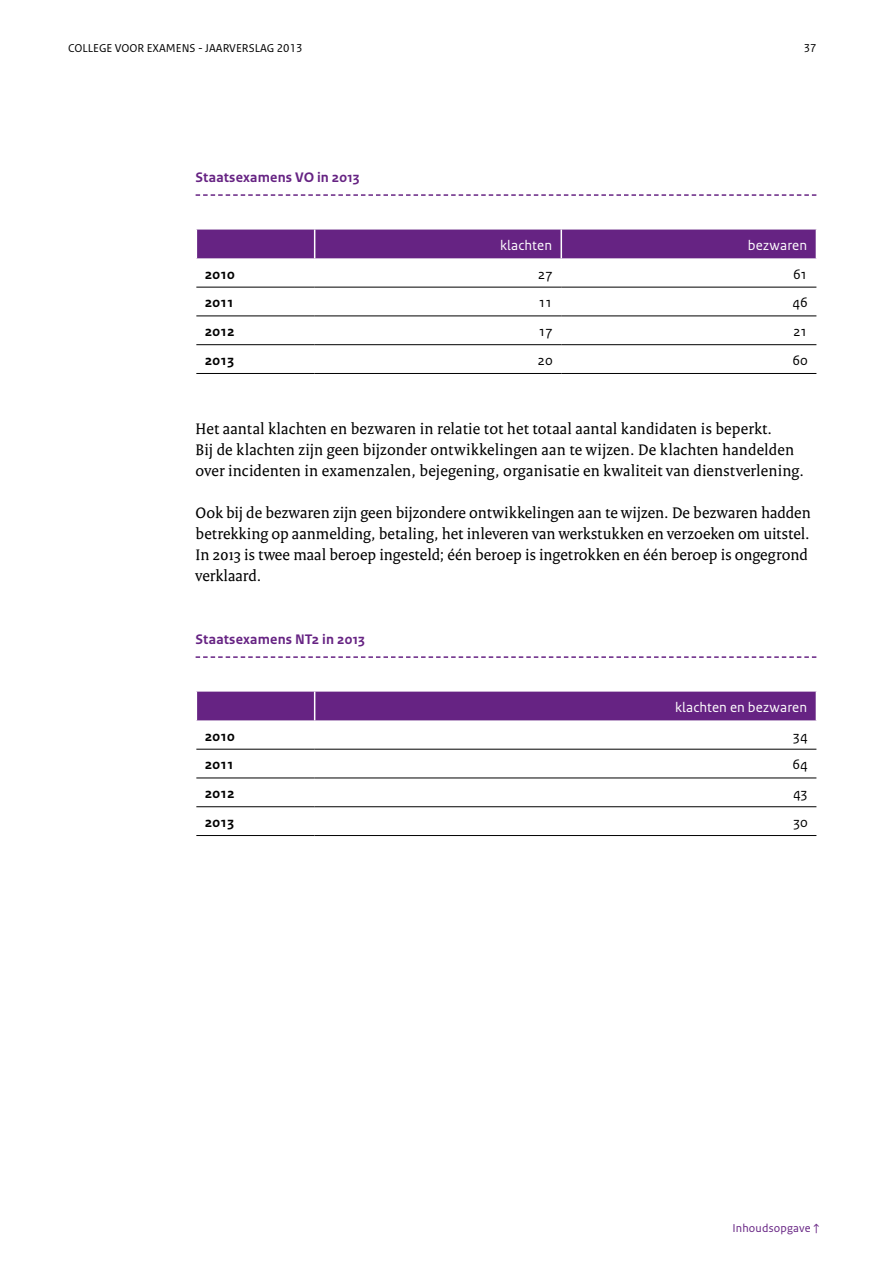
<style>
.page{position:relative;width:893px;height:1263px;background:#fff}
.page>*{position:absolute;margin:0;border:0;box-sizing:border-box;transform-origin:0 0}
.A4NEW_platte_tekst{font:16.5px/21px "Rijksoverheid Serif";letter-spacing:.005em;color:#000}
.kern-tabel-titel{font:700 14.55px "Rijksoverheid Sans Text";letter-spacing:.015em;color:#662383}
.kern-tabel-categorie{font:14.55px "Rijksoverheid Sans Text";letter-spacing:.01em;color:#fff}
.kern-tabel-plat_bold{font:700 14.55px "Rijksoverheid Sans Text";letter-spacing:-.005em;color:#000}
.kern-tabel-plat{font:14.55px "Rijksoverheid Sans Text";letter-spacing:-.025em;color:#000}
.t1{font:12px "Rijksoverheid Sans Text";color:#000}
.t2{font:12px "Rijksoverheid Sans Text";letter-spacing:.015em;color:#662383}
</style>
<div class="page">
<svg style="left:196px;top:194px;width:620px;height:2px"></svg>
<svg style="left:196px;top:656px;width:620px;height:2px"></svg>
<hr style="left:196px;top:287px;width:119px;height:1px;background:#000">
<hr style="left:315px;top:287px;width:246px;height:1px;background:#000">
<hr style="left:561px;top:287px;width:255px;height:1px;background:#000">
<hr style="left:196px;top:344px;width:119px;height:1px;background:#000">
<hr style="left:315px;top:344px;width:246px;height:1px;background:#000">
<hr style="left:561px;top:344px;width:255px;height:1px;background:#000">
<div style="left:197px;top:230px;width:619px;height:28px;background:#662383"></div>
<hr style="left:196px;top:315px;width:119px;height:1px;background:#000">
<hr style="left:315px;top:315px;width:246px;height:1px;background:#000">
<hr style="left:561px;top:315px;width:255px;height:1px;background:#000">
<hr style="left:315px;top:373px;width:246px;height:1px;background:#000">
<hr style="left:561px;top:373px;width:255px;height:1px;background:#000">
<hr style="left:196px;top:373px;width:119px;height:1px;background:#000">
<hr style="left:196px;top:749px;width:119px;height:1px;background:#000">
<hr style="left:315px;top:749px;width:501px;height:1px;background:#000">
<hr style="left:196px;top:777px;width:119px;height:1px;background:#000">
<hr style="left:315px;top:777px;width:501px;height:1px;background:#000">
<hr style="left:196px;top:806px;width:119px;height:1px;background:#000">
<hr style="left:315px;top:806px;width:501px;height:1px;background:#000">
<hr style="left:315px;top:835px;width:501px;height:1px;background:#000">
<div style="left:197px;top:692px;width:619px;height:28px;background:#662383"></div>
<hr style="left:196px;top:835px;width:119px;height:1px;background:#000">
<p class="t1" style="left:68px;top:41px;width:236px">COLLEGE VOOR EXAMENS - JAARVERSLAG 2013</p>
<p class="t1" style="left:804px;top:41px;width:14px">37</p>
<p class="kern-tabel-titel" style="left:196px;top:169px;width:166px">Staatsexamens VO in 2013</p>
<p class="kern-tabel-categorie" style="left:500px;top:237px;width:54px">klachten</p>
<p class="kern-tabel-categorie" style="left:748px;top:237px;width:61px">bezwaren</p>
<p class="kern-tabel-plat_bold" style="left:205px;top:266px;width:32px">2010</p>
<p class="kern-tabel-plat" style="left:538px;top:266px;width:16px">27</p>
<p class="kern-tabel-plat" style="left:793px;top:266px;width:16px">61</p>
<p class="kern-tabel-plat_bold" style="left:205px;top:294px;width:31px">2011</p>
<p class="kern-tabel-plat" style="left:539px;top:294px;width:16px">11</p>
<p class="kern-tabel-plat" style="left:793px;top:294px;width:17px">46</p>
<p class="kern-tabel-plat_bold" style="left:205px;top:323px;width:31px">2012</p>
<p class="kern-tabel-plat" style="left:538px;top:323px;width:16px">17</p>
<p class="kern-tabel-plat" style="left:793px;top:323px;width:16px">21</p>
<p class="kern-tabel-plat_bold" style="left:205px;top:352px;width:31px">2013</p>
<p class="kern-tabel-plat" style="left:538px;top:352px;width:17px">20</p>
<p class="kern-tabel-plat" style="left:792px;top:352px;width:17px">60</p>
<p class="A4NEW_platte_tekst" style="left:196px;top:418px;width:610px">Het aantal klachten en bezwaren in relatie tot het totaal aantal kandidaten is beperkt.<br>Bij de klachten zijn geen bijzonder ontwikkelingen aan te wijzen. De klachten handelden over incidenten in examenzalen, bejegening, organisatie en kwaliteit van dienstverlening.</p>
<p class="A4NEW_platte_tekst" style="left:196px;top:502px;width:617px">Ook bij de bezwaren zijn geen bijzondere ontwikkelingen aan te wijzen. De bezwaren hadden betrekking op aanmelding, betaling, het inleveren van werkstukken en verzoeken om uitstel.<br>In 2013 is twee maal beroep ingesteld; één beroep is ingetrokken en één beroep is ongegrond verklaard.</p>
<p class="kern-tabel-titel" style="left:196px;top:631px;width:171px">Staatsexamens NT2 in 2013</p>
<p class="kern-tabel-categorie" style="left:675px;top:699px;width:134px">klachten en bezwaren</p>
<p class="kern-tabel-plat_bold" style="left:205px;top:728px;width:32px">2010</p>
<p class="kern-tabel-plat" style="left:792px;top:728px;width:17px">34</p>
<p class="kern-tabel-plat_bold" style="left:205px;top:756px;width:31px">2011</p>
<p class="kern-tabel-plat" style="left:792px;top:756px;width:17px">64</p>
<p class="kern-tabel-plat_bold" style="left:205px;top:785px;width:31px">2012</p>
<p class="kern-tabel-plat" style="left:793px;top:785px;width:16px">43</p>
<p class="kern-tabel-plat_bold" style="left:205px;top:814px;width:31px">2013</p>
<p class="kern-tabel-plat" style="left:793px;top:814px;width:17px">30</p>
<p class="t2" style="left:732px;top:1221px;width:89px">Inhoudsopgave ↑</p>
</div>
